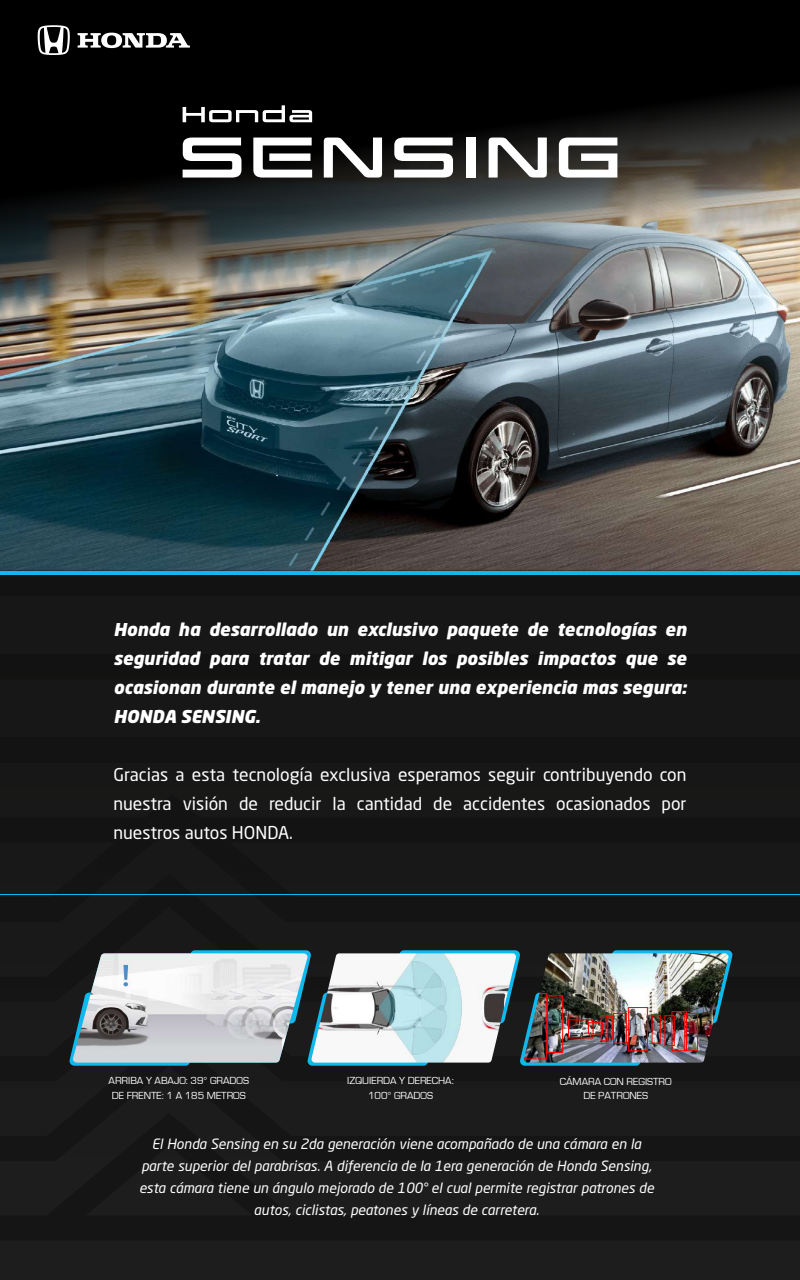
<style>
.page{position:relative;width:800px;height:1280px;background:#fff}
.page>*{position:absolute;margin:0;border:0;box-sizing:border-box;transform-origin:0 0}
.t1{font:italic 900 17.5px/29px "Neo Sans Std";color:#fff;text-align:justify}
.t2{font:17.5px/29px "Neo Sans Std";color:#fff;text-align:justify}
.t3{font:italic 14px/22px "Neo Sans Std";color:#fff;text-align:center}
.t4{font:10.6px/14.7px "Eurostile";color:#fff;text-align:center}
</style>
<div class="page">
<img style="left:0;top:0;width:800px;height:571px">
<svg style="left:183px;top:138px;width:58px;height:40px"></svg>
<svg style="left:394px;top:138px;width:59px;height:40px"></svg>
<svg style="left:253px;top:138px;width:59px;height:40px"></svg>
<svg style="left:324px;top:138px;width:58px;height:40px"></svg>
<div style="left:466px;top:138px;width:9px;height:40px;background:#fff"></div>
<svg style="left:489px;top:138px;width:58px;height:40px"></svg>
<svg style="left:559px;top:138px;width:58px;height:40px"></svg>
<svg style="left:183px;top:105px;width:129px;height:17px"></svg>
<svg style="left:78px;top:33px;width:112px;height:15px"></svg>
<svg style="left:38px;top:25px;width:32px;height:30px"></svg>
<div style="left:0;top:572px;width:800px;height:708px;background:#171717"></div>
<img style="left:69px;top:950px;width:664px;height:116px">
<img style="left:72px;top:953px;width:236px;height:110px">
<hr style="left:0;top:571px;width:800px;height:4px;background:#0fb9ed">
<hr style="left:0;top:894px;width:800px;height:1px;background:#0fb9ed">
<p class="t1" style="left:114px;top:614px;width:575px">Honda ha desarrollado un exclusivo paquete de tecnologías en seguridad para tratar de mitigar los posibles impactos que se ocasionan durante el manejo y tener una experiencia mas segura:<br>HONDA SENSING.</p>
<p class="t2" style="left:114px;top:760px;width:575px">Gracias a esta tecnología exclusiva esperamos seguir contribuyendo con nuestra visión de reducir la cantidad de accidentes ocasionados por nuestros autos HONDA.</p>
<p class="t4" style="left:109px;top:1073px;width:142px">ARRIBA Y ABAJO: 39° GRADOS<br>DE FRENTE: 1 A 185 METROS</p>
<p class="t4" style="left:560px;top:1074px;width:113px;line-height:14.1px">CÁMARA CON REGISTRO<br>DE PATRONES</p>
<p class="t3" style="left:139px;top:1133px;width:516px">El Honda Sensing en su 2da generación viene acompañado de una cámara en la parte superior del parabrisas. A diferencia de la 1era generación de Honda Sensing, esta cámara tiene un ángulo mejorado de 100° el cual permite registrar patrones de autos, ciclistas, peatones y líneas de carretera.</p>
<p class="t4" style="left:347px;top:1073px;width:108px">IZQUIERDA Y DERECHA:<br>100° GRADOS</p>
</div>
